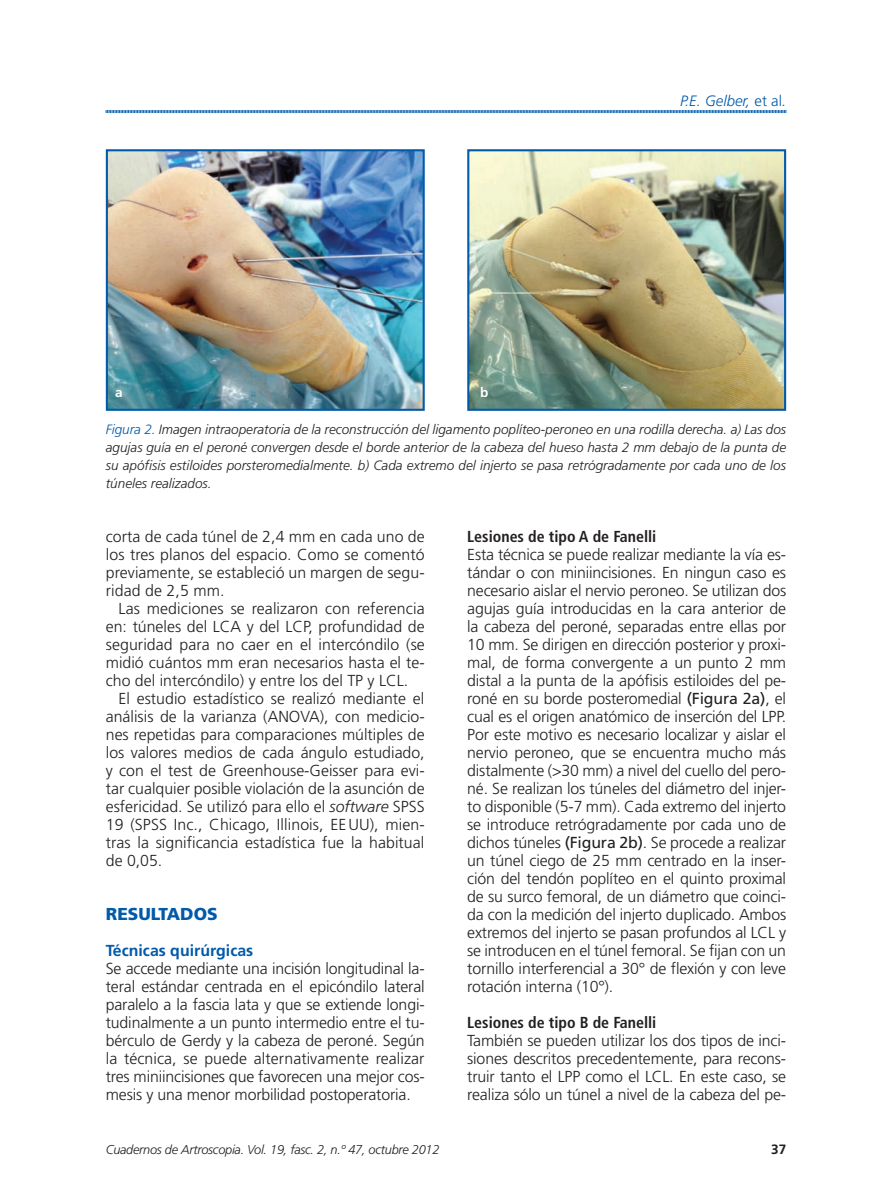
<style>
.page{position:relative;width:892px;height:1192px;background:#fff}
.page>*{position:absolute;margin:0;border:0;box-sizing:border-box;transform-origin:0 0}
.t1{font:900 17.25px "Frutiger LT Std";color:#015aaa}
.t2{font:300 15.9px/18px "Frutiger LT Std";letter-spacing:-.01em;color:#231f20;text-align:justify}
.t3{font:700 condensed 15.9px "Frutiger LT Std";color:#231f20}
.t4{font:700 15.9px "Frutiger LT Std";color:#015aaa}
.t5{font:italic 300 15px "Frutiger LT Std";color:#015aaa}
.t6{font:italic 300 13.5px/18px "Frutiger LT Std";color:#231f20;text-align:justify}
.t7{font:700 13.5px "Frutiger LT Std";color:#231f20}
.t8{font:700 13.5px "Frutiger LT Std";color:#fff}
.t9{font:italic 300 12.75px "Frutiger LT Std";letter-spacing:-.02em;color:#231f20}
.s1{font-style:normal}
.s2{color:#015aaa}
.s3{font-style:italic}
.s4{font-weight:400}
</style>
<div class="page">
<svg style="left:106px;top:110px;width:680px;height:3px;background:#5691c6"></svg>
<img style="left:109px;top:152px;width:313px;height:256px">
<div style="left:106px;top:149px;width:319px;height:262px;border:2px solid #015aaa"></div>
<img style="left:470px;top:152px;width:313px;height:256px">
<div style="left:467px;top:149px;width:319px;height:262px;border:2px solid #015aaa"></div>
<p class="t8" style="left:115px;top:385px;width:9px">a</p>
<p class="t8" style="left:480px;top:385px;width:10px">b</p>
<p class="t5" style="left:680px;top:92px;width:108px">P.E. Gelber, <span class="s1">et al</span>.</p>
<p class="t6" style="left:106px;top:420px;width:682px"><span class="s2">Figura 2.</span> Imagen intraoperatoria de la reconstrucción del ligamento poplíteo-peroneo en una rodilla derecha. a) Las dos agujas guía en el peroné convergen desde el borde anterior de la cabeza del hueso hasta 2 mm debajo de la punta de su apófisis estiloides porsteromedialmente. b) Cada extremo del injerto se pasa retrógradamente por cada uno de los túneles realizados.</p>
<p class="t2" style="left:106px;top:528px;width:320px">corta de cada túnel de 2,4 mm en cada uno de los tres planos del espacio. Como se comentó previamente, se estableció un margen de segu&shy;ridad de 2,5 mm.</p>
<p class="t2" style="left:106px;top:600px;width:321px;text-indent:13px">Las mediciones se realizaron con referencia en: túneles del LCA y del LCP, profundidad de seguridad para no caer en el intercóndilo (se midió cuántos mm eran necesarios hasta el te&shy;cho del intercóndilo) y entre los del TP y LCL.</p>
<p class="t2" style="left:106px;top:690px;width:320px;text-indent:13px">El estudio estadístico se realizó mediante el análisis de la varianza (ANOVA), con medicio&shy;nes repetidas para comparaciones múltiples de los valores medios de cada ángulo estudiado, y con el test de Greenhouse-Geisser para evi&shy;tar cualquier posible violación de la asunción de esfericidad. Se utilizó para ello el <span class="s3">software</span> SPSS 19 (SPSS Inc., Chicago, Illinois, EEUU), mien&shy;tras la significancia estadística fue la habitual de 0,05.</p>
<p class="t1" style="left:106px;top:903px;width:113px">RESULTADOS</p>
<p class="t4" style="left:106px;top:941px;width:149px">Técnicas quirúrgicas</p>
<p class="t2" style="left:106px;top:960px;width:320px">Se accede mediante una incisión longitudinal la&shy;teral estándar centrada en el epicóndilo lateral paralelo a la fascia lata y que se extiende longi&shy;tudinalmente a un punto intermedio entre el tu&shy;bérculo de Gerdy y la cabeza de peroné. Según la técnica, se puede alternativamente realizar tres miniincisiones que favorecen una mejor cos&shy;mesis y una menor morbilidad postoperatoria.</p>
<p class="t3" style="left:467px;top:527px;width:191px">Lesiones de tipo A de Fanelli</p>
<p class="t2" style="left:467px;top:546px;width:320px">Esta técnica se puede realizar mediante la vía es&shy;tándar o con miniincisiones. En ningun caso es necesario aislar el nervio peroneo. Se utilizan dos agujas guía introducidas en la cara anterior de la cabeza del peroné, separadas entre ellas por 10 mm. Se dirigen en dirección posterior y proxi&shy;mal, de forma convergente a un punto 2 mm distal a la punta de la apófisis estiloides del pe&shy;roné en su borde posteromedial <span class="s4">(Figura 2a)</span>, el cual es el origen anatómico de inserción del LPP.<br>Por este motivo es necesario localizar y aislar el nervio peroneo, que se encuentra mucho más distalmente (&gt;30 mm) a nivel del cuello del pero&shy;né. Se realizan los túneles del diámetro del injer&shy;to disponible (5-7 mm). Cada extremo del injerto se introduce retrógradamente por cada uno de dichos túneles <span class="s4">(Figura 2b)</span>. Se procede a realizar un túnel ciego de 25 mm centrado en la inser&shy;ción del tendón poplíteo en el quinto proximal de su surco femoral, de un diámetro que coinci&shy;da con la medición del injerto duplicado. Ambos extremos del injerto se pasan profundos al LCL y se introducen en el túnel femoral. Se fijan con un tornillo interferencial a 30° de flexión y con leve rotación interna (10°).</p>
<p class="t3" style="left:467px;top:1013px;width:191px">Lesiones de tipo B de Fanelli</p>
<p class="t2" style="left:467px;top:1032px;width:320px">También se pueden utilizar los dos tipos de inci&shy;siones descritos precedentemente, para recons&shy;truir tanto el LPP como el LCL. En este caso, se realiza sólo un túnel a nivel de la cabeza del pe-</p>
<p class="t9" style="left:106px;top:1142px;width:335px">Cuadernos de Artroscopia. Vol. 19, fasc. 2, n.º 47, octubre 2012</p>
<p class="t7" style="left:771px;top:1141px;width:17px">37</p>
</div>
